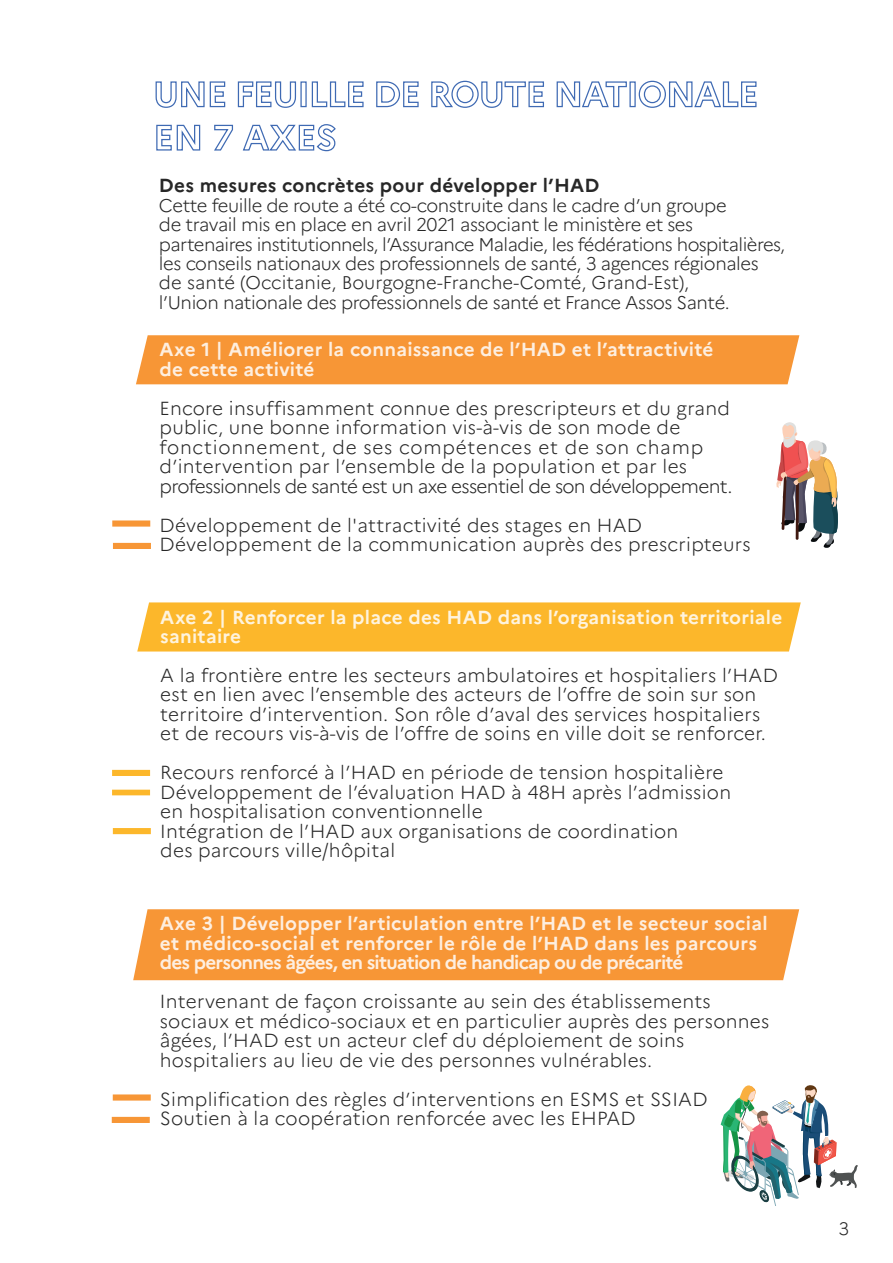
<style>
.page{position:relative;width:893px;height:1263px;background:#fff}
.page>*{position:absolute;margin:0;border:0;box-sizing:border-box;transform-origin:0 0}
.t1{font:300 18.9px/19.5px "Marianne";letter-spacing:.015em;color:rgb(0 0 1/.85)}
.t2{font:700 18.9px/19.5px "Marianne";letter-spacing:.015em;color:rgb(255 255 255/.85)}
.t3{font:700 18.9px "Marianne";letter-spacing:.015em;color:rgb(0 0 1/.85)}
.t4{font:300 18.3px/19.5px "Marianne";letter-spacing:-.02em;color:rgb(0 0 1/.85)}
.t5{font:300 18px "Marianne";color:rgb(0 0 1/.85)}
</style>
<div class="page">
<div style="left:136px;top:335px;width:663px;height:49px;background:#f79636"></div>
<svg style="left:155px;top:81px;width:71px;height:27px"></svg>
<svg style="left:237px;top:81px;width:60px;height:27px"></svg>
<div style="left:300px;top:81px;width:7px;height:26px;border:1px solid #3f6ab3"></div>
<svg style="left:311px;top:81px;width:53px;height:27px"></svg>
<svg style="left:376px;top:81px;width:43px;height:27px"></svg>
<svg style="left:431px;top:80px;width:113px;height:28px"></svg>
<svg style="left:556px;top:81px;width:71px;height:27px"></svg>
<div style="left:629px;top:81px;width:7px;height:26px;border:1px solid #3f6ab3"></div>
<svg style="left:638px;top:80px;width:119px;height:28px"></svg>
<svg style="left:156px;top:124px;width:45px;height:27px"></svg>
<svg style="left:214px;top:124px;width:20px;height:27px"></svg>
<svg style="left:242px;top:124px;width:94px;height:28px"></svg>
<div style="left:137px;top:602px;width:664px;height:49px;background:#fcb72b"></div>
<div style="left:112px;top:790px;width:38px;height:5px;background:#fcb72b"></div>
<div style="left:113px;top:828px;width:38px;height:6px;background:#fcb72b"></div>
<div style="left:133px;top:909px;width:666px;height:71px;background:#f79636"></div>
<div style="left:112px;top:520px;width:38px;height:7px;background:#f79636"></div>
<div style="left:113px;top:543px;width:38px;height:6px;background:#f79636"></div>
<div style="left:113px;top:1094px;width:38px;height:6px;background:#f79636"></div>
<div style="left:112px;top:1117px;width:38px;height:6px;background:#f79636"></div>
<div style="left:112px;top:770px;width:38px;height:6px;background:#fcb72b"></div>
<svg style="left:721px;top:1085px;width:137px;height:121px"></svg>
<img style="left:776px;top:422px;width:62px;height:126px">
<p class="t3" style="left:159px;top:174px;width:442px">Des mesures concrètes pour développer l’HAD</p>
<p class="t4" style="left:159px;top:195px;width:628px">Cette feuille de route a été co-construite dans le cadre d’un groupe<br>de travail mis en place en avril 2021 associant le ministère et ses partenaires institutionnels, l’Assurance Maladie, les fédérations hospitalières, les conseils nationaux des professionnels de santé, 3 agences régionales de santé (Occitanie, Bourgogne-Franche-Comté, Grand-Est),<br>l’Union nationale des professionnels de santé et France Assos Santé.</p>
<p class="t2" style="left:160px;top:340px;width:555px">Axe 1 | Améliorer la connaissance de l’HAD et l’attractivité de cette activité</p>
<p class="t1" style="left:160px;top:398px;width:574px">Encore insuffisamment connue des prescripteurs et du grand public, une bonne information vis-à-vis de son mode de fonctionnement, de ses compétences et de son champ d’intervention par l’ensemble de la population et par les professionnels de santé est un axe essentiel de son développement.</p>
<p class="t1" style="left:160px;top:515px;width:593px">Développement de l'attractivité des stages en HAD<br>Développement de la communication auprès des prescripteurs</p>
<p class="t2" style="left:160px;top:607px;width:624px">Axe 2 | Renforcer la place des HAD dans l’organisation territoriale sanitaire</p>
<p class="t1" style="left:160px;top:665px;width:619px">A la frontière entre les secteurs ambulatoires et hospitaliers l’HAD est en lien avec l’ensemble des acteurs de l’offre de soin sur son territoire d’intervention. Son rôle d’aval des services hospitaliers et de recours vis-à-vis de l’offre de soins en ville doit se renforcer.</p>
<p class="t1" style="left:160px;top:763px;width:572px">Recours renforcé à l’HAD en période de tension hospitalière Développement de l’évaluation HAD à 48H après l’admission en hospitalisation conventionnelle<br>Intégration de l’HAD aux organisations de coordination<br>des parcours ville/hôpital</p>
<p class="t2" style="left:160px;top:914px;width:609px">Axe 3 | Développer l’articulation entre l’HAD et le secteur social et médico-social et renforcer le rôle de l’HAD dans les parcours des personnes âgées, en situation de handicap ou de précarité</p>
<p class="t1" style="left:160px;top:992px;width:611px">Intervenant de façon croissante au sein des établissements sociaux et médico-sociaux et en particulier auprès des personnes âgées, l’HAD est un acteur clef du déploiement de soins hospitaliers au lieu de vie des personnes vulnérables.</p>
<p class="t1" style="left:160px;top:1089px;width:549px">Simplification des règles d’interventions en ESMS et SSIAD<br>Soutien à la coopération renforcée avec les EHPAD</p>
<p class="t5" style="left:838px;top:1217px;width:12px">3</p>
</div>
